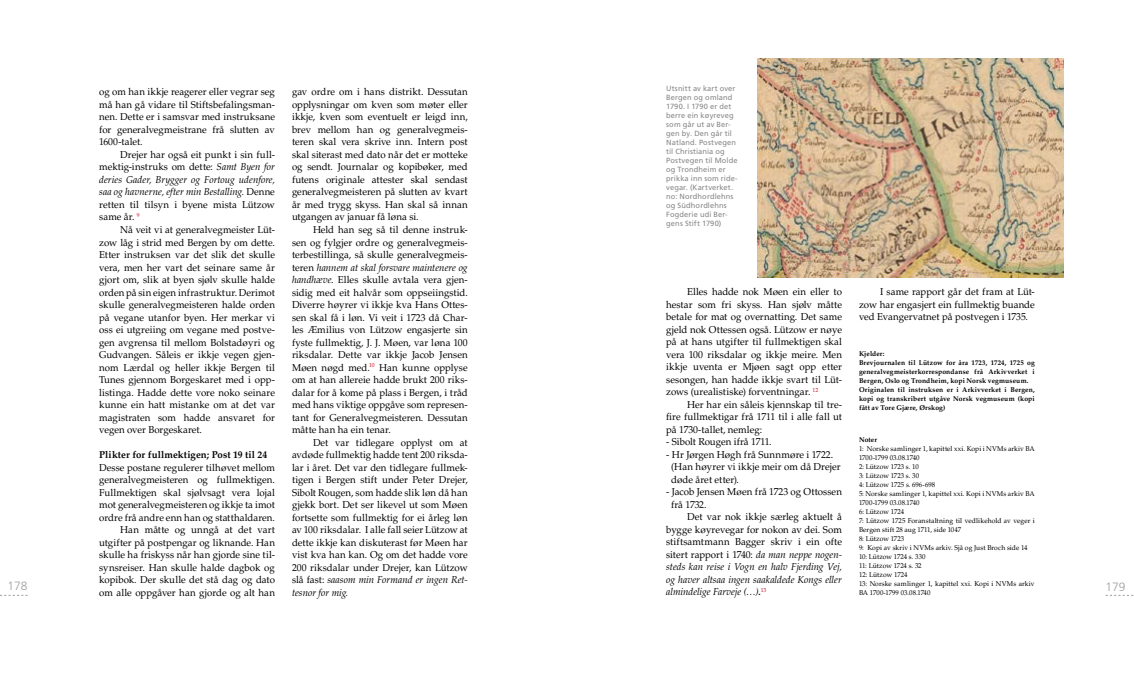
<style>
.page{position:relative;width:1134px;height:681px;background:#fff}
.page>*{position:absolute;margin:0;border:0;box-sizing:border-box;transform-origin:0 0}
.t1{font:300 12px "Frutiger LT Std";color:#9c9e9f}
.t2{font:10px/12.5px "Palatino LT Std";color:#000;text-align:justify}
.t3{font:700 10px "Palatino LT Std";letter-spacing:.005em;color:#000}
.t4{font:7.5px/9px "Frutiger LT Std";letter-spacing:.015em;color:#87888a}
.t5{font:7px/9px "Palatino LT Std";letter-spacing:.005em;color:#000}
.t6{font:700 7px/9px "Palatino LT Std";letter-spacing:.015em;color:#000}
.s1{font-style:italic}
.s2{font-weight:700;font-size:9px}
</style>
<div class="page">
<img style="left:758px;top:59px;width:305px;height:218px">
<p class="t4" style="left:666px;top:84px;width:73px">Utsnitt av kart over<br>Bergen og omland<br>1790. I 1790 er det berre ein køyreveg som går ut av Ber&shy;gen by. Den går til<br>Natland. Postvegen til Christiania og<br>Postvegen til Molde og Trondheim er prikka inn som ride&shy;vegar. (Kartverket. no: Nordhordlehns og Südhordlehns<br>Fogderie udi Ber&shy;gens Stift 1790)</p>
<p class="t2" style="left:99px;top:86px;width:177px">og om han ikkje reagerer eller vegrar seg må han gå vidare til Stiftsbefalingsman&shy;nen. Dette er i samsvar med instruksane for generalvegmeistrane frå slutten av 1600-talet.</p>
<p class="t2" style="left:99px;top:148px;width:177px;text-indent:21px">Drejer har også eit punkt i sin full&shy;mektig-instruks om dette: <span class="s1">Samt Byen for deries Gader, Brygger og Fortoug udenfore, saa og havnerne, efter min Bestalling.</span> Denne retten til tilsyn i byene mista Lützow same år. <sup>9</sup></p>
<p class="t2" style="left:99px;top:223px;width:177px;text-indent:21px">Nå veit vi at generalvegmeister Lüt&shy;zow låg i strid med Bergen by om dette.<br>Etter instruksen var det slik det skulle vera, men her vart det seinare same år gjort om, slik at byen sjølv skulle halde orden på sin eigen infrastruktur. Derimot skulle generalvegmeisteren halde orden på vegane utanfor byen. Her merkar vi oss ei utgreiing om vegane med postve&shy;gen avgrensa til mellom Bolstadøyri og Gudvangen. Såleis er ikkje vegen gjen&shy;nom Lærdal og heller ikkje Bergen til Tunes gjennom Borgeskaret med i opp&shy;listinga. Hadde dette vore noko seinare kunne ein hatt mistanke om at det var magistraten som hadde ansvaret for vegen over Borgeskaret.</p>
<p class="t3" style="left:99px;top:449px;width:170px">Plikter for fullmektigen; Post 19 til 24</p>
<p class="t2" style="left:99px;top:461px;width:177px;text-align:right">Desse postane regulerer tilhøvet mellom generalvegmeisteren og fullmektigen.<br>Fullmektigen skal sjølvsagt vera lojal mot generalvegmeisteren og ikkje ta imot ordre frå andre enn han og statthaldaren.<br>Han måtte og unngå at det vart utgifter på postpengar og liknande. Han skulle ha friskyss når han gjorde sine til&shy;synsreiser. Han skulle halde dagbok og kopibok. Der skulle det stå dag og dato om alle oppgåver han gjorde og alt han</p>
<p class="t2" style="left:292px;top:86px;width:177px">gav ordre om i hans distrikt. Dessutan opplysningar om kven som møter eller ikkje, kven som eventuelt er leigd inn, brev mellom han og generalvegmeis&shy;teren skal vera skrive inn. Intern post skal siterast med dato når det er motteke og sendt. Journalar og kopibøker, med futens originale attester skal sendast generalvegmeisteren på slutten av kvart år med trygg skyss. Han skal så innan utgangen av januar få løna si.</p>
<p class="t2" style="left:292px;top:223px;width:177px;text-indent:21px">Held han seg så til denne instruk&shy;sen og fylgjer ordre og generalvegmeis&shy;terbestillinga, så skulle generalvegmeis&shy;teren <span class="s1">hannem at skal forsvare maintenere og handhæve</span>. Elles skulle avtala vera gjen&shy;sidig med eit halvår som oppseiingstid.<br>Diverre høyrer vi ikkje kva Hans Ottes&shy;sen skal få i løn. Vi veit i 1723 då Char&shy;les Æmilius von Lützow engasjerte sin fyste fullmektig, J. J. Møen, var løna 100 riksdalar. Dette var ikkje Jacob Jensen Møen nøgd med.<sup>10</sup> Han kunne opplyse om at han allereie hadde brukt 200 riks&shy;dalar for å kome på plass i Bergen, i tråd med hans viktige oppgåve som represen&shy;tant for Generalvegmeisteren. Dessutan måtte han ha ein tenar.</p>
<p class="t2" style="left:292px;top:436px;width:177px;text-indent:21px">Det var tidlegare opplyst om at avdøde fullmektig hadde tent 200 riksda&shy;lar i året. Det var den tidlegare fullmek&shy;tigen i Bergen stift under Peter Drejer, Sibolt Rougen, som hadde slik løn då han gjekk bort. Det ser likevel ut som Møen fortsette som fullmektig for ei årleg løn av 100 riksdalar. I alle fall seier Lützow at dette ikkje kan diskuterast før Møen har vist kva han kan. Og om det hadde vore 200 riksdalar under Drejer, kan Lützow slå fast: <span class="s1">saasom min Formand er ingen Ret&shy;tesnor for mig.</span></p>
<p class="t2" style="left:859px;top:285px;width:177px;text-indent:21px">I same rapport går det fram at Lüt&shy;zow har engasjert ein fullmektig buande ved Evangervatnet på postvegen i 1735.</p>
<p class="t6" style="left:859px;top:349px;width:177px">Kjelder:<br>Brevjournalen til Lützow for åra 1723, 1724, 1725 og generalvegmeisterkorrespondanse frå Arkivverket i Bergen, Oslo og Trondheim, kopi Norsk vegmuseum.<br>Originalen til instruksen er i Arkivverket i Bergen, kopi og transkribert utgåve Norsk vegmuseum (kopi fått av Tore Gjære, Ørskog)</p>
<p class="t6" style="left:859px;top:435px;width:20px">Noter</p>
<p class="t5" style="left:859px;top:444px;width:177px">1: Norske samlinger 1, kapittel xxi. Kopi i NVMs arkiv BA<br>1700-1799 03.08.1740<br>2: Lützow 1723 s. 10<br>3: Lützow 1723 s. 30<br>4: Lützow 1725 s. 696-698<br>5: Norske samlinger 1, kapittel xxi. Kopi i NVMs arkiv BA<br>1700-1799 03.08.1740<br>6: Lützow 1724<br>7: Lützow 1725 Foranstaltning til vedlikehold av veger i<br>Bergen stift 28 aug 1711, side 1047<br>8: Lützow 1723<br>9: Kopi av skriv i NVMs arkiv. Sjå og Just Broch side 14<br>10: Lützow 1724 s. 330<br>11: Lützow 1724 s. 32<br>12: Lützow 1724<br>13: Norske samlinger 1, kapittel xxi. Kopi i NVMs arkiv<br>BA 1700-1799 03.08.1740</p>
<p class="t2" style="left:666px;top:285px;width:177px;text-indent:21px">Elles hadde nok Møen ein eller to hestar som fri skyss. Han sjølv måtte betale for mat og overnatting. Det same gjeld nok Ottessen også. Lützow er nøye på at hans utgifter til fullmektigen skal vera 100 riksdalar og ikkje meire. Men ikkje uventa er Mjøen sagt opp etter sesongen, han hadde ikkje svart til Lüt&shy;zows (urealistiske) forventningar. <sup>12</sup></p>
<p class="t2" style="left:666px;top:398px;width:177px;text-indent:21px">Her har ein såleis kjennskap til tre&shy;fire fullmektigar frå 1711 til i alle fall ut på 1730-tallet, nemleg:</p>
<p class="t2" style="left:666px;top:435px;width:107px">- Sibolt Rougen ifrå 1711.</p>
<p class="t2" style="left:671px;top:448px;width:171px;text-align:left;text-indent:-5px">- Hr Jørgen Høgh frå Sunnmøre i 1722. (Han høyrer vi ikkje meir om då Drejer døde året etter).</p>
<p class="t2" style="left:671px;top:485px;width:172px;text-indent:-5px">- Jacob Jensen Møen frå 1723 og Ottossen frå 1732.</p>
<p class="t2" style="left:666px;top:510px;width:177px;text-indent:21px">Det var nok ikkje særleg aktuelt å bygge køyrevegar for nokon av dei. Som stiftsamtmann Bagger skriv i ein ofte sitert rapport i 1740: <span class="s1">da man neppe nogen&shy;steds kan reise i Vogn en halv Fjerding Vej, og haver altsaa ingen saakaldede Kongs eller almindelige Farveje (…)</span><span class="s2">.</span><sup>13</sup></p>
<p class="t1" style="left:8px;top:579px;width:22px">178</p>
<p class="t1" style="left:1106px;top:579px;width:22px">179</p>
</div>
